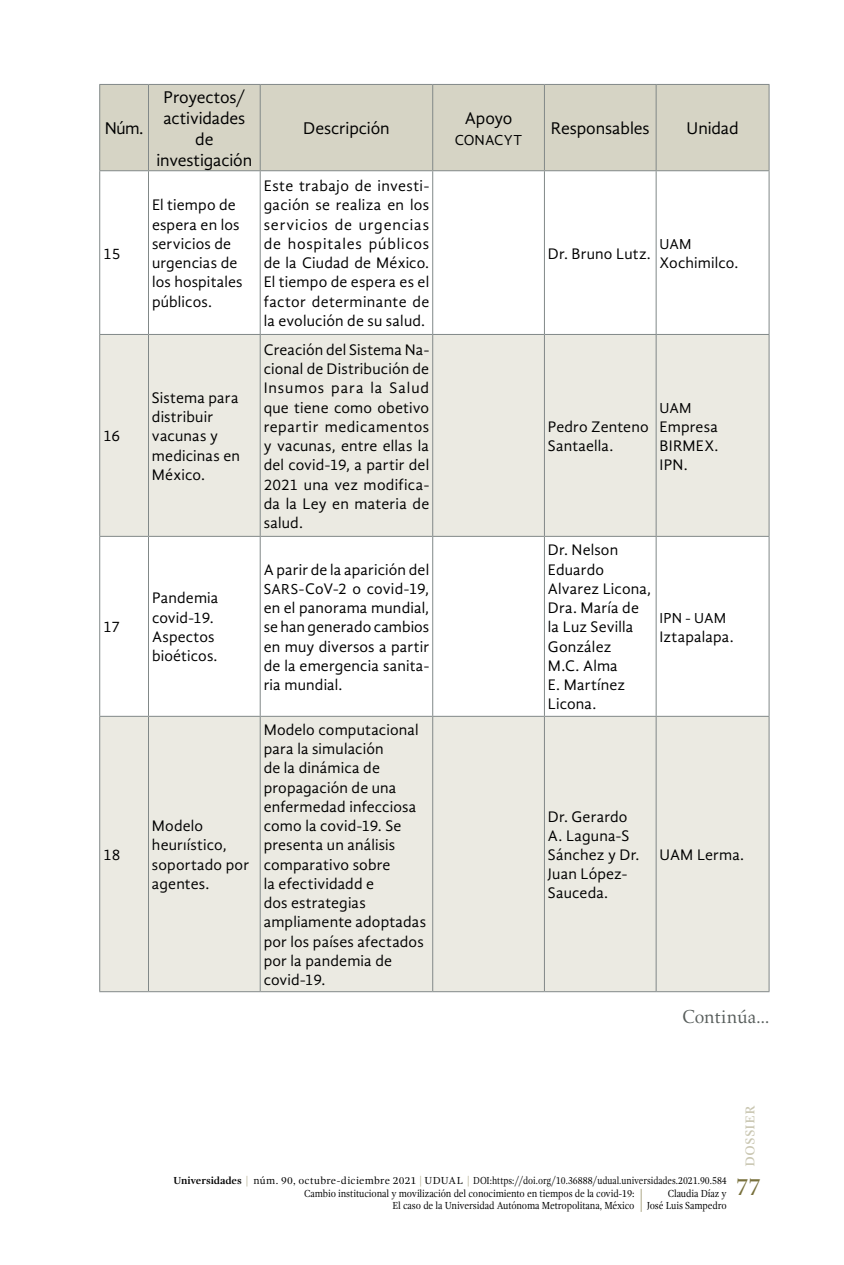
<style>
.page{position:relative;width:844px;height:1265px;background:#fff}
.page>*{position:absolute;margin:0;border:0;box-sizing:border-box;transform-origin:0 0}
.t1{font:24.5px "Gandhi Serif";color:#78703c;scale:.9 1}
.t2{font:19.25px "Aldus LT Std";letter-spacing:-.01em;color:#585e5c}
.t3{font:17.5px/21px "Gandhi Sans";letter-spacing:-.005em;color:#000;text-align:center}
.t4{font:17.5px "Gandhi Serif";color:#c9c6b1}
.t5{font:15.75px/19.2px "Gandhi Sans";letter-spacing:.01em;color:#000}
.t6{font:14.88px "Gandhi Sans";letter-spacing:.005em;color:#000}
.t7{font:10.5px/12.6px "Gandhi Serif";letter-spacing:-.005em;color:#000;text-align:right;scale:.9 1}
.t8{font:10.5px "Gandhi Serif";letter-spacing:-.005em;color:#000}
.s1{font-size:14.88px}
.s2{font-weight:700}
.s3{color:#aea98a}
</style>
<div class="page">
<div style="left:100px;top:85px;width:668px;height:85px;background:#d6d4c5"></div>
<svg style="left:100px;top:335px;width:668px;height:656px;fill:#ebeae2"></svg>
<hr style="left:148px;top:85px;width:1px;height:85px;background:#818888">
<hr style="left:260px;top:85px;width:1px;height:85px;background:#818888">
<hr style="left:432px;top:85px;width:1px;height:85px;background:#818888">
<hr style="left:544px;top:85px;width:1px;height:85px;background:#818888">
<hr style="left:655px;top:85px;width:1px;height:85px;background:#818888">
<hr style="left:148px;top:171px;width:1px;height:163px;background:#818888">
<hr style="left:260px;top:171px;width:1px;height:163px;background:#818888">
<hr style="left:432px;top:171px;width:1px;height:163px;background:#818888">
<hr style="left:544px;top:171px;width:1px;height:163px;background:#818888">
<hr style="left:655px;top:171px;width:1px;height:163px;background:#818888">
<hr style="left:148px;top:335px;width:1px;height:201px;background:#818888">
<hr style="left:260px;top:335px;width:1px;height:201px;background:#818888">
<hr style="left:432px;top:335px;width:1px;height:201px;background:#818888">
<hr style="left:544px;top:335px;width:1px;height:201px;background:#818888">
<hr style="left:655px;top:335px;width:1px;height:201px;background:#818888">
<hr style="left:148px;top:537px;width:1px;height:179px;background:#818888">
<hr style="left:260px;top:537px;width:1px;height:179px;background:#818888">
<hr style="left:432px;top:537px;width:1px;height:179px;background:#818888">
<hr style="left:544px;top:537px;width:1px;height:179px;background:#818888">
<hr style="left:655px;top:537px;width:1px;height:179px;background:#818888">
<hr style="left:148px;top:717px;width:1px;height:274px;background:#818888">
<hr style="left:260px;top:717px;width:1px;height:274px;background:#818888">
<hr style="left:432px;top:717px;width:1px;height:274px;background:#818888">
<hr style="left:544px;top:717px;width:1px;height:274px;background:#818888">
<hr style="left:655px;top:717px;width:1px;height:274px;background:#818888">
<hr style="left:99px;top:171px;width:1px;height:163px;background:#818888">
<hr style="left:768px;top:171px;width:1px;height:163px;background:#818888">
<hr style="left:99px;top:537px;width:1px;height:179px;background:#818888">
<hr style="left:768px;top:537px;width:1px;height:179px;background:#818888">
<hr style="left:99px;top:84px;width:49px;height:1px;background:#818888">
<hr style="left:148px;top:84px;width:112px;height:1px;background:#818888">
<hr style="left:260px;top:84px;width:172px;height:1px;background:#818888">
<hr style="left:432px;top:84px;width:112px;height:1px;background:#818888">
<hr style="left:544px;top:84px;width:112px;height:1px;background:#818888">
<hr style="left:656px;top:84px;width:113px;height:1px;background:#818888">
<hr style="left:99px;top:170px;width:49px;height:1px;background:#818888">
<hr style="left:148px;top:170px;width:112px;height:1px;background:#818888">
<hr style="left:260px;top:170px;width:172px;height:1px;background:#818888">
<hr style="left:432px;top:170px;width:112px;height:1px;background:#818888">
<hr style="left:544px;top:170px;width:112px;height:1px;background:#818888">
<hr style="left:656px;top:170px;width:113px;height:1px;background:#818888">
<hr style="left:99px;top:991px;width:49px;height:1px;background:#818888">
<hr style="left:148px;top:991px;width:112px;height:1px;background:#818888">
<hr style="left:260px;top:991px;width:172px;height:1px;background:#818888">
<hr style="left:432px;top:991px;width:112px;height:1px;background:#818888">
<hr style="left:544px;top:991px;width:112px;height:1px;background:#818888">
<hr style="left:656px;top:991px;width:113px;height:1px;background:#818888">
<hr style="left:99px;top:85px;width:1px;height:85px;background:#818888">
<hr style="left:768px;top:85px;width:1px;height:85px;background:#818888">
<hr style="left:99px;top:334px;width:49px;height:1px;background:#818888">
<hr style="left:99px;top:335px;width:1px;height:201px;background:#818888">
<hr style="left:148px;top:334px;width:112px;height:1px;background:#818888">
<hr style="left:260px;top:334px;width:172px;height:1px;background:#818888">
<hr style="left:432px;top:334px;width:112px;height:1px;background:#818888">
<hr style="left:544px;top:334px;width:112px;height:1px;background:#818888">
<hr style="left:656px;top:334px;width:113px;height:1px;background:#818888">
<hr style="left:768px;top:335px;width:1px;height:201px;background:#818888">
<hr style="left:99px;top:536px;width:49px;height:1px;background:#818888">
<hr style="left:148px;top:536px;width:112px;height:1px;background:#818888">
<hr style="left:260px;top:536px;width:172px;height:1px;background:#818888">
<hr style="left:432px;top:536px;width:112px;height:1px;background:#818888">
<hr style="left:544px;top:536px;width:112px;height:1px;background:#818888">
<hr style="left:656px;top:536px;width:113px;height:1px;background:#818888">
<hr style="left:99px;top:716px;width:49px;height:1px;background:#818888">
<hr style="left:99px;top:717px;width:1px;height:274px;background:#818888">
<hr style="left:148px;top:716px;width:112px;height:1px;background:#818888">
<hr style="left:260px;top:716px;width:172px;height:1px;background:#818888">
<hr style="left:432px;top:716px;width:112px;height:1px;background:#818888">
<hr style="left:544px;top:716px;width:112px;height:1px;background:#818888">
<hr style="left:656px;top:716px;width:113px;height:1px;background:#818888">
<hr style="left:768px;top:717px;width:1px;height:274px;background:#818888">
<svg style="left:640px;top:1189px;width:1px;height:23px"></svg>
<p class="t3" style="left:105px;top:118px;width:40px">Núm.</p>
<p class="t3" style="left:156px;top:86px;width:97px">Proyectos/ actividades de investigación</p>
<p class="t5" style="left:103px;top:244px;width:19px">15</p>
<p class="t5" style="left:152px;top:196px;width:92px">El tiempo de espera en los servicios de urgencias de los hospitales públicos.</p>
<p class="t5" style="left:103px;top:427px;width:18px">16</p>
<p class="t5" style="left:152px;top:388px;width:89px">Sistema para distribuir vacunas y medicinas en<br>México.</p>
<p class="t3" style="left:303px;top:118px;width:88px">Descripción</p>
<p class="t5" style="left:264px;top:176px;width:167px;text-align:justify">Este trabajo de investi&shy;gación se realiza en los servicios de urgencias de hospitales públicos de la Ciudad de México.<br>El tiempo de espera es el factor determinante de la evolución de su salud.</p>
<p class="t5" style="left:263px;top:340px;width:167px;text-align:justify">Creación del Sistema Na&shy;cional de Distribución de Insumos para la Salud que tiene como obetivo repartir medicamentos y vacunas, entre ellas la del covid-19, a partir del 2021 una vez modifica&shy;da la Ley en materia de salud.</p>
<p class="t5" style="left:103px;top:617px;width:18px">17</p>
<p class="t5" style="left:103px;top:845px;width:19px">18</p>
<p class="t5" style="left:152px;top:589px;width:68px">Pandemia covid-19.<br>Aspectos bioéticos.</p>
<p class="t5" style="left:152px;top:816px;width:99px">Modelo heurıístico, soportado por agentes.</p>
<p class="t5" style="left:263px;top:560px;width:167px;text-align:justify">A parir de la aparición del <span class="s1">SARS</span>-CoV-2 o covid-19, en el panorama mundial, se han generado cambios en muy diversos a partir de la emergencia sanita&shy;ria mundial.</p>
<p class="t5" style="left:263px;top:720px;width:164px">Modelo computacional para la simulación<br>de la dinámica de propagación de una enfermedad infecciosa como la covid-19. Se presenta un análisis comparativo sobre<br>la efectividadd e<br>dos estrategias ampliamente adoptadas por los países afectados por la pandemia de covid-19.</p>
<p class="t3" style="left:464px;top:107px;width:49px">Apoyo</p>
<p class="t6" style="left:454px;top:131px;width:69px">CONACYT</p>
<p class="t3" style="left:550px;top:118px;width:100px">Responsables</p>
<p class="t3" style="left:686px;top:118px;width:53px">Unidad</p>
<p class="t5" style="left:548px;top:244px;width:104px">Dr. Bruno Lutz.</p>
<p class="t6" style="left:659px;top:236px;width:33px">UAM</p>
<p class="t5" style="left:659px;top:253px;width:80px">Xochimilco.</p>
<p class="t5" style="left:547px;top:417px;width:102px">Pedro Zenteno<br>Santaella.</p>
<p class="t6" style="left:659px;top:399px;width:33px">UAM</p>
<p class="t5" style="left:659px;top:417px;width:60px;text-align:justify">Empresa BIRMEX.<br>IPN.</p>
<p class="t5" style="left:548px;top:540px;width:105px">Dr. Nelson<br>Eduardo<br>Alvarez Licona,<br>Dra. María de la Luz Sevilla<br>González<br>M.C. Alma<br>E. Martínez<br>Licona.</p>
<p class="t6" style="left:659px;top:609px;width:68px">IPN - UAM</p>
<p class="t5" style="left:659px;top:627px;width:75px">Iztapalapa.</p>
<p class="t5" style="left:547px;top:807px;width:93px">Dr. Gerardo<br>A. Laguna-S<br>Sánchez y Dr.<br>Juan López-<br>Sauceda.</p>
<p class="t5" style="left:659px;top:845px;width:86px">UAM Lerma.</p>
<p class="t2" style="left:682px;top:1006px;width:89px">Continúa...</p>
<p class="t8" style="left:173px;top:1175px;width:554px"><span class="s2">Universidades</span> <span class="s3">|</span> núm. 90, octubre-diciembre 2021 <span class="s3">|</span> UDUAL <span class="s3">|</span> DOI:https://doi.org/10.36888/udual.universidades.2021.90.584</p>
<p class="t7" style="left:304px;top:1187px;width:368px">Cambio institucional y movilización del conocimiento en tiempos de la covid-19:<br>El caso de la Universidad Autónoma Metropolitana, México</p>
<p class="t7" style="left:646px;top:1187px;width:90px">Claudia Díaz y<br>José Luis Sampedro</p>
<p class="t4" style="left:738px;top:1167px;width:63px;rotate:-90deg">dossier</p>
<h1 class="t1" style="left:736px;top:1173px;width:28px">77</h1>
</div>
